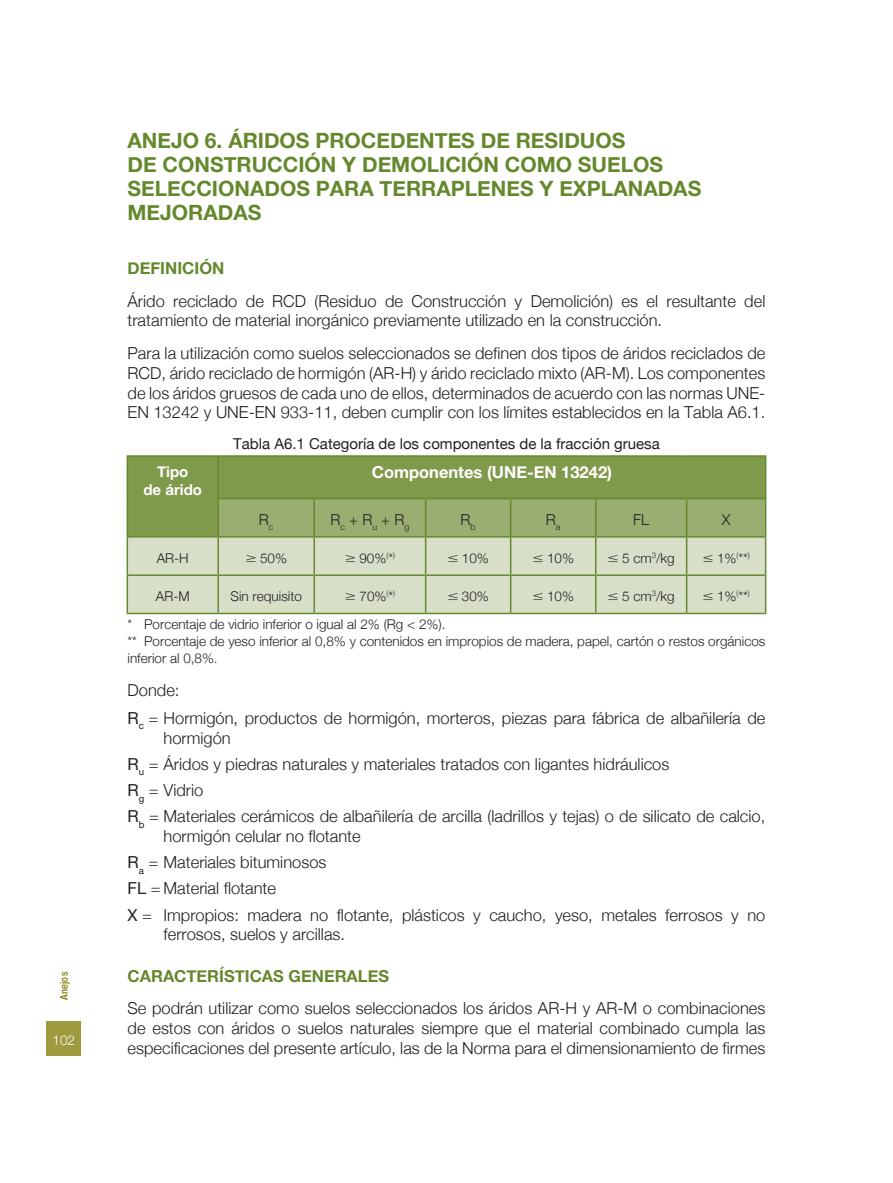
<style>
.page{position:relative;width:893px;height:1183px;background:#fff}
.page>*{position:absolute;margin:0;border:0;box-sizing:border-box;transform-origin:0 0}
.t1{font:700 21px/24px "Helvetica Neue";color:#65882d}
.texto{font:300 16.5px/19.8px "Helvetica Neue";color:#231f20;text-align:justify}
.donde{font:300 16.5px/19.8px "Helvetica Neue";color:#231f20}
.t2{font:700 16.5px "Helvetica Neue";color:#65882d}
.tittabla{font:700 16.5px "Helvetica Neue";color:#fff}
.textofinal{font:300 16.5px "Helvetica Neue";color:#231f20}
.titulotabla{font:15px "Helvetica Neue";color:#231f20}
.texto-2{font:300 15px "Helvetica Neue";color:#231f20}
.texto-3{font:700 15px/18px "Helvetica Neue";color:#fff;text-align:center}
.notastablas{font:300 13.5px/16.8px "Helvetica Neue";color:#231f20}
.DEF2{font:300 13.5px "Helvetica Neue";color:#231f20}
.texto-4{font:300 13.5px "Helvetica Neue";color:#231f20}
.t3{font:300 13.5px "Helvetica Neue";color:#fff}
.t4{font:500 condensed 10.5px "Helvetica Neue";color:#827c00}
.s1{font-family:"Mathematical Pi One";font-weight:400}
.s2{font-size:12px}
.s3{font-weight:400}
</style>
<div class="page">
<div style="left:47px;top:1020px;width:34px;height:34px;background:#9f9a3e"></div>
<div style="left:128px;top:456px;width:637px;height:80px;background:#809a4c"></div>
<div style="left:219px;top:499px;width:546px;height:37px;background:#9aae72"></div>
<div style="left:128px;top:537px;width:637px;height:75px;background:#d7dfc8"></div>
<hr style="left:127px;top:455px;width:91px;height:1px;background:#65882d">
<hr style="left:127px;top:456px;width:1px;height:42px;background:#65882d">
<hr style="left:127px;top:498px;width:1px;height:38px;background:#65882d">
<hr style="left:218px;top:455px;width:96px;height:1px;background:#65882d">
<hr style="left:217px;top:456px;width:2px;height:41px;background:#65882d">
<hr style="left:314px;top:455px;width:112px;height:1px;background:#65882d">
<hr style="left:426px;top:455px;width:85px;height:1px;background:#65882d">
<hr style="left:511px;top:455px;width:85px;height:1px;background:#65882d">
<hr style="left:596px;top:455px;width:91px;height:1px;background:#65882d">
<hr style="left:687px;top:455px;width:79px;height:1px;background:#65882d">
<hr style="left:765px;top:456px;width:1px;height:41px;background:#65882d">
<hr style="left:217px;top:497px;width:97px;height:2px;background:#65882d">
<hr style="left:217px;top:499px;width:2px;height:37px;background:#65882d">
<hr style="left:314px;top:497px;width:112px;height:2px;background:#65882d">
<hr style="left:313px;top:499px;width:2px;height:37px;background:#65882d">
<hr style="left:426px;top:497px;width:85px;height:2px;background:#65882d">
<hr style="left:425px;top:499px;width:1px;height:37px;background:#65882d">
<hr style="left:511px;top:497px;width:85px;height:2px;background:#65882d">
<hr style="left:510px;top:499px;width:1px;height:37px;background:#65882d">
<hr style="left:596px;top:497px;width:91px;height:2px;background:#65882d">
<hr style="left:595px;top:499px;width:1px;height:37px;background:#65882d">
<hr style="left:687px;top:497px;width:79px;height:2px;background:#65882d">
<hr style="left:686px;top:499px;width:1px;height:37px;background:#65882d">
<hr style="left:765px;top:499px;width:1px;height:37px;background:#65882d">
<hr style="left:127px;top:536px;width:91px;height:1px;background:#65882d">
<hr style="left:127px;top:537px;width:1px;height:37px;background:#65882d">
<hr style="left:218px;top:536px;width:96px;height:1px;background:#65882d">
<hr style="left:217px;top:537px;width:2px;height:37px;background:#65882d">
<hr style="left:314px;top:536px;width:112px;height:1px;background:#65882d">
<hr style="left:313px;top:537px;width:2px;height:37px;background:#65882d">
<hr style="left:426px;top:536px;width:85px;height:1px;background:#65882d">
<hr style="left:425px;top:537px;width:1px;height:37px;background:#65882d">
<hr style="left:511px;top:536px;width:85px;height:1px;background:#65882d">
<hr style="left:510px;top:537px;width:1px;height:37px;background:#65882d">
<hr style="left:596px;top:536px;width:91px;height:1px;background:#65882d">
<hr style="left:595px;top:537px;width:1px;height:37px;background:#65882d">
<hr style="left:687px;top:536px;width:79px;height:1px;background:#65882d">
<hr style="left:686px;top:537px;width:1px;height:37px;background:#65882d">
<hr style="left:765px;top:537px;width:1px;height:37px;background:#65882d">
<hr style="left:127px;top:574px;width:91px;height:1px;background:#65882d">
<hr style="left:127px;top:575px;width:1px;height:37px;background:#65882d">
<hr style="left:218px;top:574px;width:96px;height:1px;background:#65882d">
<hr style="left:217px;top:575px;width:2px;height:37px;background:#65882d">
<hr style="left:314px;top:574px;width:112px;height:1px;background:#65882d">
<hr style="left:313px;top:575px;width:2px;height:37px;background:#65882d">
<hr style="left:426px;top:574px;width:85px;height:1px;background:#65882d">
<hr style="left:425px;top:575px;width:1px;height:37px;background:#65882d">
<hr style="left:511px;top:574px;width:85px;height:1px;background:#65882d">
<hr style="left:510px;top:575px;width:1px;height:37px;background:#65882d">
<hr style="left:596px;top:574px;width:91px;height:1px;background:#65882d">
<hr style="left:595px;top:575px;width:1px;height:37px;background:#65882d">
<hr style="left:687px;top:574px;width:79px;height:1px;background:#65882d">
<hr style="left:686px;top:575px;width:1px;height:37px;background:#65882d">
<hr style="left:765px;top:575px;width:1px;height:37px;background:#65882d">
<hr style="left:127px;top:612px;width:91px;height:2px;background:#65882d">
<hr style="left:218px;top:612px;width:96px;height:2px;background:#65882d">
<hr style="left:314px;top:612px;width:112px;height:2px;background:#65882d">
<hr style="left:426px;top:612px;width:85px;height:2px;background:#65882d">
<hr style="left:511px;top:612px;width:85px;height:2px;background:#65882d">
<hr style="left:596px;top:612px;width:91px;height:2px;background:#65882d">
<hr style="left:687px;top:612px;width:79px;height:2px;background:#65882d">
<p class="t4" style="left:58px;top:999px;width:30px;rotate:-90deg">Anejos</p>
<p class="t3" style="left:53px;top:1031px;width:24px">102</p>
<p class="t1" style="left:128px;top:128px;width:575px">ANEJO 6. ÁRIDOS PROCEDENTES DE RESIDUOS<br>DE CONSTRUCCIÓN Y DEMOLICIÓN COMO SUELOS SELECCIONADOS PARA TERRAPLENES Y EXPLANADAS MEJORADAS</p>
<p class="t2" style="left:128px;top:258px;width:98px">DEFINICIÓN</p>
<p class="texto" style="left:128px;top:290px;width:639px">Árido reciclado de RCD (Residuo de Construcción y Demolición) es el resultante del tratamiento de material inorgánico previamente utilizado en la construcción.</p>
<p class="texto" style="left:128px;top:343px;width:639px">Para la utilización como suelos seleccionados se definen dos tipos de áridos reciclados de RCD, árido reciclado de hormigón (AR-H) y árido reciclado mixto (AR-M). Los componentes de los áridos gruesos de cada uno de ellos, determinados de acuerdo con las normas UNE-EN 13242 y UNE-EN 933-11, deben cumplir con los límites establecidos en la Tabla A6.1.</p>
<p class="titulotabla" style="left:233px;top:435px;width:428px">Tabla A6.1 Categoría de los componentes de la fracción gruesa</p>
<p class="texto-3" style="left:143px;top:462px;width:60px">Tipo<br>de árido</p>
<p class="tittabla" style="left:372px;top:462px;width:242px">Componentes (UNE-EN 13242)</p>
<p class="texto-2" style="left:259px;top:510px;width:16px">R<sub>c</sub></p>
<p class="texto-2" style="left:331px;top:510px;width:80px">R<sub>c</sub> + R<sub>u</sub> + R<sub>g</sub></p>
<p class="texto-2" style="left:461px;top:510px;width:17px">R<sub>b</sub></p>
<p class="texto-2" style="left:546px;top:510px;width:16px">R<sub>a</sub></p>
<p class="texto-2" style="left:633px;top:510px;width:18px">FL</p>
<p class="texto-2" style="left:722px;top:510px;width:10px">X</p>
<p class="DEF2" style="left:157px;top:549px;width:34px">AR-H</p>
<p class="texto-4" style="left:245px;top:549px;width:43px"><span class="s1">$</span> 50%</p>
<p class="DEF2" style="left:345px;top:549px;width:52px"><span class="s1">$</span> 90%<sup>(</sup>*<sup>)</sup></p>
<p class="DEF2" style="left:447px;top:549px;width:43px"><span class="s1">#</span> 10%</p>
<p class="DEF2" style="left:532px;top:549px;width:43px"><span class="s1">#</span> 10%</p>
<p class="DEF2" style="left:607px;top:549px;width:69px"><span class="s1">#</span> 5 cm<sup>3</sup>/kg</p>
<p class="DEF2" style="left:702px;top:549px;width:49px"><span class="s1">#</span> 1%<sup>(</sup>**<sup>)</sup></p>
<p class="DEF2" style="left:156px;top:587px;width:35px">AR-M</p>
<p class="texto-4" style="left:231px;top:587px;width:73px">Sin requisito</p>
<p class="DEF2" style="left:345px;top:587px;width:52px"><span class="s1">$</span> 70%<sup>(</sup>*<sup>)</sup></p>
<p class="DEF2" style="left:447px;top:587px;width:43px"><span class="s1">#</span> 30%</p>
<p class="DEF2" style="left:532px;top:587px;width:43px"><span class="s1">#</span> 10%</p>
<p class="DEF2" style="left:607px;top:587px;width:69px"><span class="s1">#</span> 5 cm<sup>3</sup>/kg</p>
<p class="DEF2" style="left:702px;top:587px;width:49px"><span class="s1">#</span> 1%<sup>(</sup>**<sup>)</sup></p>
<p class="notastablas" style="left:128px;top:615px;width:319px">* Porcentaje de vidrio inferior o igual al 2% (Rg &lt; 2%).</p>
<p class="notastablas" style="left:128px;top:632px;width:639px">** Porcentaje de yeso inferior al 0,8% y contenidos en impropios de madera, papel, cartón o restos orgánicos inferior al 0,8%<span class="s2">.</span></p>
<p class="textofinal" style="left:128px;top:679px;width:53px">Donde:</p>
<p class="donde" style="left:164px;top:707px;width:603px;text-indent:-36px"><span class="s3">R</span><sub>c</sub> = Hormigón, productos de hormigón, morteros, piezas para fábrica de albañilería de hormigón</p>
<p class="donde" style="left:128px;top:753px;width:543px"><span class="s3">R</span><sub>u</sub> = Áridos y piedras naturales y materiales tratados con ligantes hidráulicos</p>
<p class="donde" style="left:128px;top:779px;width:77px"><span class="s3">R</span><sub>g</sub> = Vidrio</p>
<p class="donde" style="left:164px;top:805px;width:603px;text-indent:-36px"><span class="s3">R</span><sub>b</sub> = Materiales cerámicos de albañilería de arcilla (ladrillos y tejas) o de silicato de calcio, hormigón celular no flotante</p>
<p class="donde" style="left:128px;top:851px;width:200px"><span class="s3">R</span><sub>a</sub> = Materiales bituminosos</p>
<p class="donde" style="left:128px;top:878px;width:150px"><span class="s3">FL</span> = Material flotante</p>
<p class="donde" style="left:164px;top:904px;width:603px;text-indent:-36px"><span class="s3">X</span> = Impropios: madera no flotante, plásticos y caucho, yeso, metales ferrosos y no ferrosos, suelos y arcillas.</p>
<p class="t2" style="left:128px;top:965px;width:263px">CARACTERÍSTICAS GENERALES</p>
<p class="texto" style="left:128px;top:997px;width:639px">Se podrán utilizar como suelos seleccionados los áridos AR-H y AR-M o combinaciones de estos con áridos o suelos naturales siempre que el material combinado cumpla las especificaciones del presente artículo, las de la Norma para el dimensionamiento de firmes</p>
</div>
